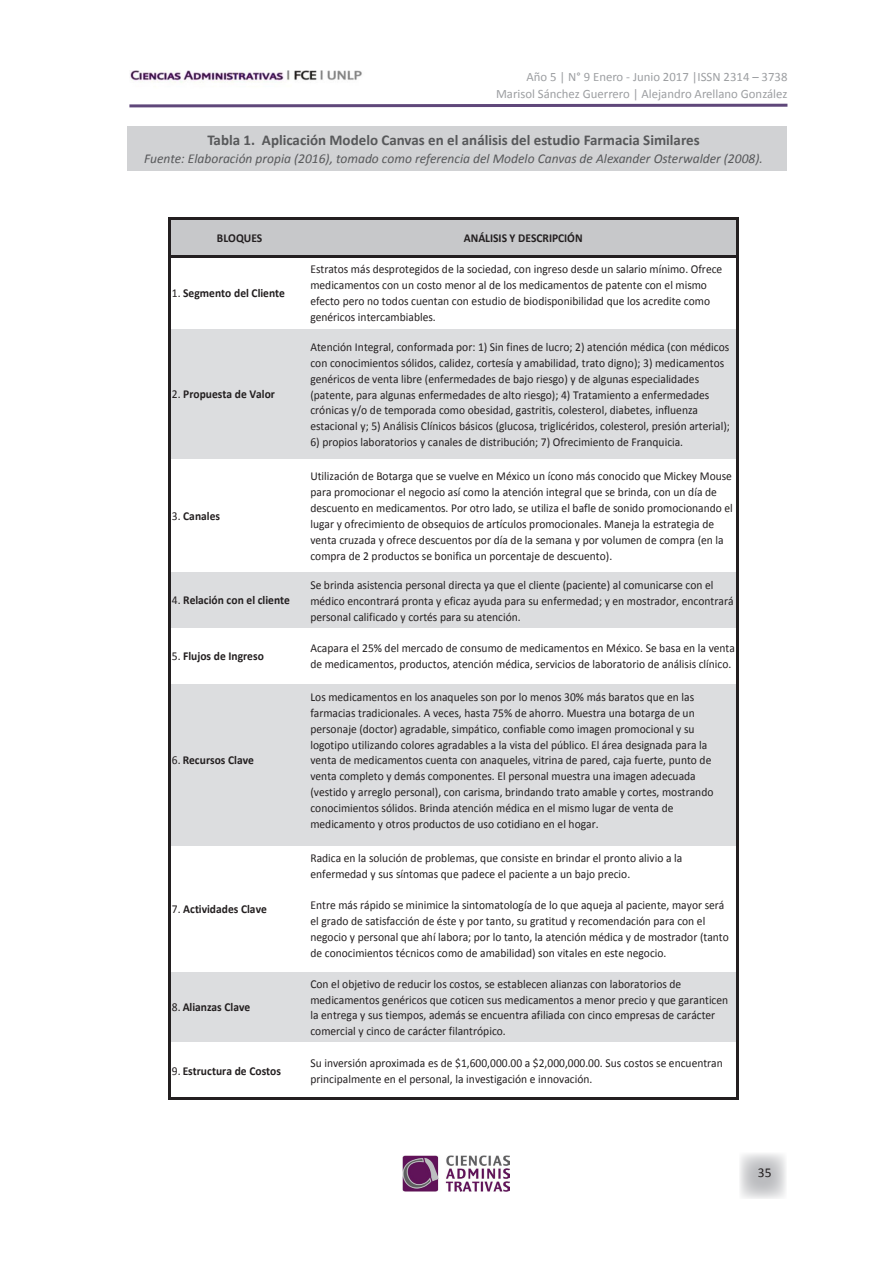
<style>
.page{position:relative;width:893px;height:1263px;background:#fff}
.page>*{position:absolute;margin:0;border:0;box-sizing:border-box;transform-origin:0 0}
.t1{font:700 15px "Calibri";color:#57585a}
.t2{font:italic 13.5px "Calibri";color:#57585a}
.t3{font:13.5px "Calibri";color:#231f20}
.t4{font:12.75px/16.8px "Calibri";color:#9d9fa2;text-align:right}
.t5{font:12.15px/15.9px "Calibri";color:#231f20;scale:.95 1}
.t6{font:700 12.15px "Calibri";color:#231f20;scale:.95 1}
.s1{font-weight:400}
</style>
<div class="page">
<svg style="left:740px;top:1153px;width:46px;height:46px;background:#d7d7d9"></svg>
<img style="left:402px;top:1155px;width:107px;height:37px">
<img style="left:130px;top:70px;width:232px;height:13px">
<svg style="left:129px;top:103px;width:659px;height:5px"></svg>
<div style="left:128px;top:127px;width:659px;height:44px;background:#d1d2d4"></div>
<div style="left:170px;top:219px;width:567px;height:38px;background:#c7c8ca"></div>
<div style="left:170px;top:329px;width:567px;height:130px;background:#dcdddf"></div>
<div style="left:170px;top:572px;width:567px;height:57px;background:#dcdddf"></div>
<div style="left:170px;top:628px;width:567px;height:56px;background:#fff"></div>
<div style="left:170px;top:684px;width:567px;height:163px;background:#dcdddf"></div>
<div style="left:170px;top:972px;width:567px;height:70px;background:#dcdddf"></div>
<hr style="left:169px;top:218px;width:2px;height:882px;background:#231f20">
<hr style="left:736px;top:220px;width:2px;height:880px;background:#231f20">
<hr style="left:171px;top:218px;width:567px;height:2px;background:#231f20">
<hr style="left:171px;top:256px;width:567px;height:2px;background:#231f20">
<hr style="left:171px;top:1097px;width:567px;height:3px;background:#231f20">
<p class="t4" style="left:496px;top:68px;width:293px">Año 5 | N° 9 Enero - Junio 2017 |ISSN 2314 – 3738<br>Marisol Sánchez Guerrero | Alejandro Arellano González</p>
<p class="t1" style="left:207px;top:131px;width:494px">Tabla 1. Aplicación Modelo Canvas en el análisis del estudio Farmacia Similares</p>
<p class="t2" style="left:144px;top:150px;width:620px">Fuente: Elaboración propia (2016), tomado como referencia del Modelo Canvas de Alexander Osterwalder (2008).</p>
<p class="t6" style="left:217px;top:230px;width:49px">BLOQUES</p>
<p class="t6" style="left:464px;top:230px;width:127px">ANÁLISIS Y DESCRIPCIÓN</p>
<p class="t6" style="left:172px;top:285px;width:121px"><span class="s1">1.</span> Segmento del Cliente</p>
<p class="t6" style="left:172px;top:387px;width:110px"><span class="s1">2.</span> Propuesta de Valor</p>
<p class="t6" style="left:172px;top:508px;width:52px"><span class="s1">3.</span> Canales</p>
<p class="t6" style="left:172px;top:593px;width:126px"><span class="s1">4.</span> Relación con el cliente</p>
<p class="t5" style="left:310px;top:261px;width:435px">Estratos más desprotegidos de la sociedad, con ingreso desde un salario mínimo. Ofrece medicamentos con un costo menor al de los medicamentos de patente con el mismo efecto pero no todos cuentan con estudio de biodisponibilidad que los acredite como genéricos intercambiables.</p>
<p class="t5" style="left:310px;top:339px;width:443px">Atención Integral, conformada por: 1) Sin fines de lucro; 2) atención médica (con médicos con conocimientos sólidos, calidez, cortesía y amabilidad, trato digno); 3) medicamentos genéricos de venta libre (enfermedades de bajo riesgo) y de algunas especialidades (patente, para algunas enfermedades de alto riesgo); 4) Tratamiento a enfermedades crónicas y/o de temporada como obesidad, gastritis, colesterol, diabetes, influenza estacional y; 5) Análisis Clínicos básicos (glucosa, triglicéridos, colesterol, presión arterial);</p>
<p class="t5" style="left:310px;top:434px;width:394px">6) propios laboratorios y canales de distribución; 7) Ofrecimiento de Franquicia.</p>
<p class="t5" style="left:310px;top:468px;width:446px">Utilización de Botarga que se vuelve en México un ícono más conocido que Mickey Mouse para promocionar el negocio así como la atención integral que se brinda, con un día de descuento en medicamentos. Por otro lado, se utiliza el bafle de sonido promocionando el lugar y ofrecimiento de obsequios de artículos promocionales. Maneja la estrategia de venta cruzada y ofrece descuentos por día de la semana y por volumen de compra (en la compra de 2 productos se bonifica un porcentaje de descuento).</p>
<p class="t5" style="left:310px;top:577px;width:447px">Se brinda asistencia personal directa ya que el cliente (paciente) al comunicarse con el médico encontrará pronta y eficaz ayuda para su enfermedad; y en mostrador, encontrará personal calificado y cortés para su atención.</p>
<p class="t6" style="left:172px;top:649px;width:98px"><span class="s1">5.</span> Flujos de Ingreso</p>
<p class="t5" style="left:310px;top:640px;width:448px">Acapara el 25% del mercado de consumo de medicamentos en México. Se basa en la venta de medicamentos, productos, atención médica, servicios de laboratorio de análisis clínico.</p>
<p class="t6" style="left:172px;top:752px;width:88px"><span class="s1">6.</span> Recursos Clave</p>
<p class="t6" style="left:172px;top:901px;width:101px"><span class="s1">7.</span> Actividades Clave</p>
<p class="t6" style="left:172px;top:999px;width:84px"><span class="s1">8.</span> Alianzas Clave</p>
<p class="t5" style="left:310px;top:689px;width:426px">Los medicamentos en los anaqueles son por lo menos 30% más baratos que en las farmacias tradicionales. A veces, hasta 75% de ahorro. Muestra una botarga de un personaje (doctor) agradable, simpático, confiable como imagen promocional y su logotipo utilizando colores agradables a la vista del público. El área designada para la venta de medicamentos cuenta con anaqueles, vitrina de pared, caja fuerte, punto de venta completo y demás componentes. El personal muestra una imagen adecuada (vestido y arreglo personal), con carisma, brindando trato amable y cortes, mostrando conocimientos sólidos. Brinda atención médica en el mismo lugar de venta de medicamento y otros productos de uso cotidiano en el hogar.</p>
<p class="t5" style="left:310px;top:850px;width:393px">Radica en la solución de problemas, que consiste en brindar el pronto alivio a la enfermedad y sus síntomas que padece el paciente a un bajo precio.</p>
<p class="t5" style="left:310px;top:897px;width:442px">Entre más rápido se minimice la sintomatología de lo que aqueja al paciente, mayor será el grado de satisfacción de éste y por tanto, su gratitud y recomendación para con el negocio y personal que ahí labora; por lo tanto, la atención médica y de mostrador (tanto de conocimientos técnicos como de amabilidad) son vitales en este negocio.</p>
<p class="t5" style="left:310px;top:975px;width:441px">Con el objetivo de reducir los costos, se establecen alianzas con laboratorios de medicamentos genéricos que coticen sus medicamentos a menor precio y que garanticen la entrega y sus tiempos, además se encuentra afiliada con cinco empresas de carácter comercial y cinco de carácter filantrópico.</p>
<p class="t6" style="left:172px;top:1063px;width:116px"><span class="s1">9.</span> Estructura de Costos</p>
<p class="t5" style="left:310px;top:1055px;width:436px">Su inversión aproximada es de $1,600,000.00 a $2,000,000.00. Sus costos se encuentran principalmente en el personal, la investigación e innovación.</p>
<p class="t3" style="left:758px;top:1164px;width:15px">35</p>
</div>
